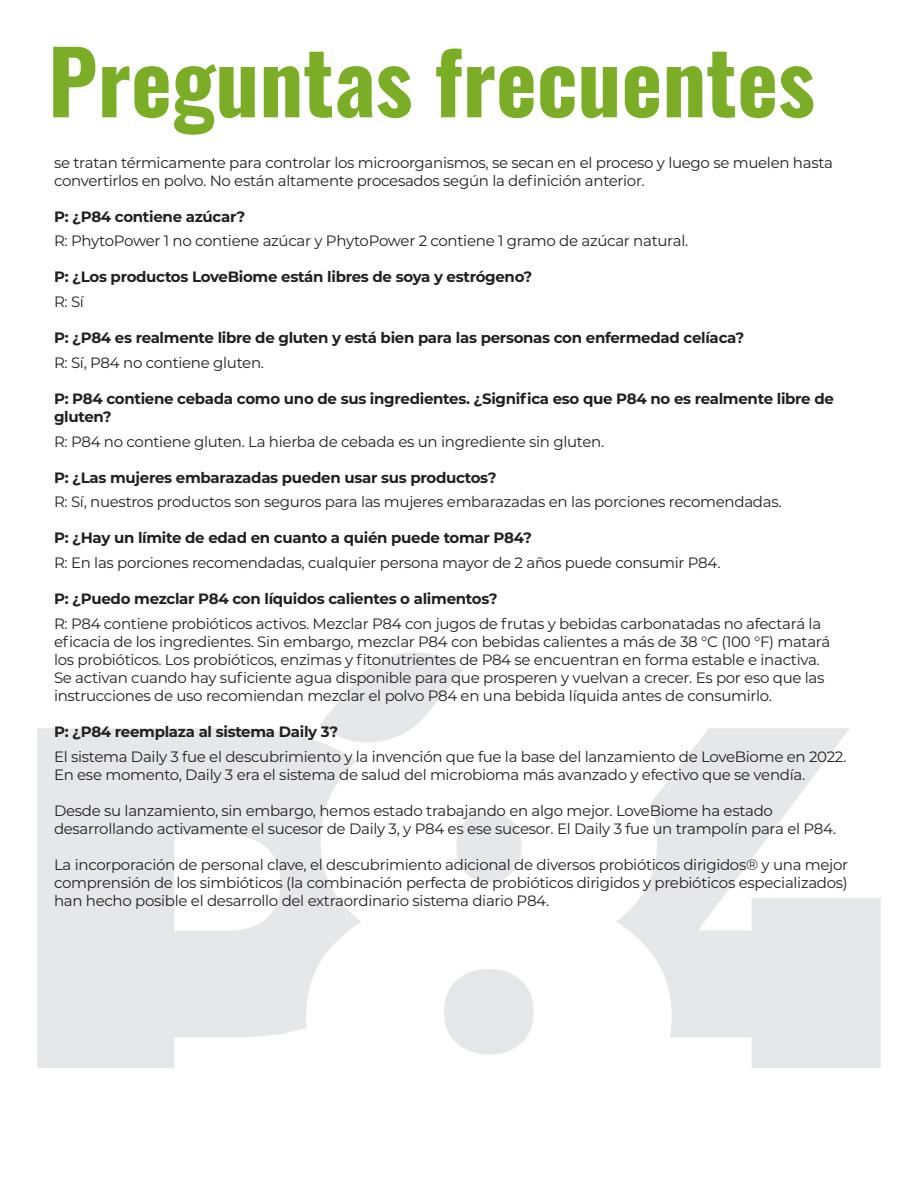
<style>
.page{position:relative;width:918px;height:1188px;background:#fff}
.page>*{position:absolute;margin:0;border:0;box-sizing:border-box;transform-origin:0 0}
.t1{font:87px "Oswald";color:#7cad27}
.t2{font:15px/18px "Montserrat";letter-spacing:-.02em;color:#231f20}
.t3{font:700 15px/18px "Montserrat";letter-spacing:-.02em;color:#231f20}
</style>
<div class="page">
<svg style="left:37px;top:652px;width:844px;height:416px"></svg>
<p class="t1" style="left:48px;top:4px;width:768px">Preguntas frecuentes</p>
<p class="t2" style="left:54px;top:153px;width:781px">se tratan térmicamente para controlar los microorganismos, se secan en el proceso y luego se muelen hasta convertirlos en polvo. No están altamente procesados según la definición anterior.</p>
<p class="t3" style="left:54px;top:206px;width:193px">P: ¿P84 contiene azúcar?</p>
<p class="t2" style="left:54px;top:231px;width:636px">R: PhytoPower 1 no contiene azúcar y PhytoPower 2 contiene 1 gramo de azúcar natural.</p>
<p class="t3" style="left:54px;top:267px;width:480px">P: ¿Los productos LoveBiome están libres de soya y estrógeno?</p>
<p class="t2" style="left:54px;top:292px;width:32px">R: Sí</p>
<p class="t3" style="left:54px;top:328px;width:692px">P: ¿P84 es realmente libre de gluten y está bien para las personas con enfermedad celíaca?</p>
<p class="t2" style="left:54px;top:353px;width:212px">R: Sí, P84 no contiene gluten.</p>
<p class="t3" style="left:54px;top:389px;width:781px">P: P84 contiene cebada como uno de sus ingredientes. ¿Significa eso que P84 no es realmente libre de gluten?</p>
<p class="t2" style="left:54px;top:432px;width:552px">R: P84 no contiene gluten. La hierba de cebada es un ingrediente sin gluten.</p>
<p class="t3" style="left:54px;top:467px;width:444px">P: ¿Las mujeres embarazadas pueden usar sus productos?</p>
<p class="t2" style="left:54px;top:492px;width:729px">R: Sí, nuestros productos son seguros para las mujeres embarazadas en las porciones recomendadas.</p>
<p class="t3" style="left:54px;top:528px;width:479px">P: ¿Hay un límite de edad en cuanto a quién puede tomar P84?</p>
<p class="t2" style="left:54px;top:553px;width:668px">R: En las porciones recomendadas, cualquier persona mayor de 2 años puede consumir P84.</p>
<p class="t3" style="left:54px;top:589px;width:445px">P: ¿Puedo mezclar P84 con líquidos calientes o alimentos?</p>
<p class="t2" style="left:54px;top:614px;width:778px">R: P84 contiene probióticos activos. Mezclar P84 con jugos de frutas y bebidas carbonatadas no afectará la eficacia de los ingredientes. Sin embargo, mezclar P84 con bebidas calientes a más de 38 °C (100 °F) matará los probióticos. Los probióticos, enzimas y fitonutrientes de P84 se encuentran en forma estable e inactiva.<br>Se activan cuando hay suficiente agua disponible para que prosperen y vuelvan a crecer. Es por eso que las instrucciones de uso recomiendan mezclar el polvo P84 en una bebida líquida antes de consumirlo.</p>
<p class="t3" style="left:54px;top:722px;width:286px">P: ¿P84 reemplaza al sistema Daily 3?</p>
<p class="t2" style="left:54px;top:747px;width:794px">El sistema Daily 3 fue el descubrimiento y la invención que fue la base del lanzamiento de LoveBiome en 2022.<br>En ese momento, Daily 3 era el sistema de salud del microbioma más avanzado y efectivo que se vendía.</p>
<p class="t2" style="left:54px;top:801px;width:784px">Desde su lanzamiento, sin embargo, hemos estado trabajando en algo mejor. LoveBiome ha estado desarrollando activamente el sucesor de Daily 3, y P84 es ese sucesor. El Daily 3 fue un trampolín para el P84.</p>
<p class="t2" style="left:54px;top:855px;width:796px;text-align:justify">La incorporación de personal clave, el descubrimiento adicional de diversos probióticos dirigidos® y una mejor comprensión de los simbióticos (la combinación perfecta de probióticos dirigidos y prebióticos especializados) han hecho posible el desarrollo del extraordinario sistema diario P84.</p>
</div>
